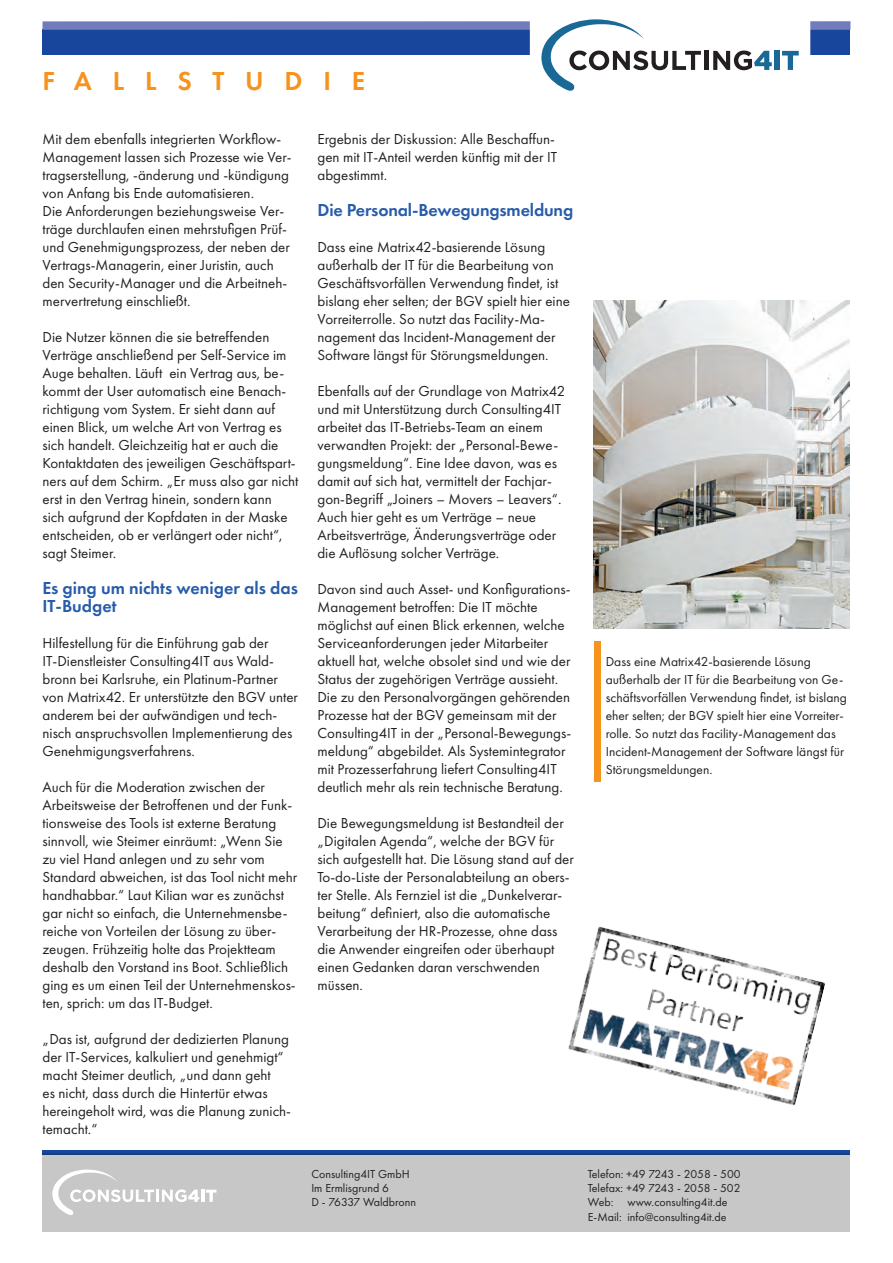
<style>
.page{position:relative;width:893px;height:1263px;background:#fff}
.page>*{position:absolute;margin:0;border:0;box-sizing:border-box;transform-origin:0 0}
.t1{font:600 27px "Futura PT";letter-spacing:.77em;color:#f7931d}
.t2{font:600 18px/18px "Futura PT";letter-spacing:-.01em;color:#275caa}
.t3{font:15px/18px "Futura PT";color:#231f20}
.t4{font:13.5px/18px "Futura PT";color:#231f20}
.t5{font:12px/14.4px "Futura PT";color:#231f20}
</style>
<div class="page">
<div style="left:43px;top:30px;width:807px;height:25px;background:#18469d"></div>
<div style="left:43px;top:21px;width:807px;height:9px;background:#717cbc"></div>
<div style="left:530px;top:4px;width:280px;height:102px;background:#fff;border-radius:7px"></div>
<div style="left:43px;top:1150px;width:807px;height:5px;background:#18469d"></div>
<div style="left:43px;top:1153px;width:807px;height:79px;background:#c8c7c7"></div>
<svg style="left:52px;top:1169px;width:164px;height:46px"></svg>
<hr style="left:704px;top:51px;width:4px;height:19px;background:#231f20">
<svg style="left:713px;top:51px;width:59px;height:19px"></svg>
<div style="left:774px;top:51px;width:6px;height:19px;background:#1a6896"></div>
<svg style="left:782px;top:51px;width:17px;height:19px"></svg>
<svg style="left:541px;top:19px;width:160px;height:72px"></svg>
<div style="left:594px;top:642px;width:6px;height:140px;background:#f7931d"></div>
<img style="left:594px;top:300px;width:255px;height:329px">
<img style="left:568px;top:926px;width:257px;height:180px">
<h1 class="t1" style="left:43px;top:64px;width:324px">FALLSTUDIE</h1>
<p class="t3" style="left:43px;top:130px;width:251px">Mit dem ebenfalls integrierten Workflow-Management lassen sich Prozesse wie Ver&shy;tragserstellung, -änderung und -kündigung von Anfang bis Ende automatisieren.<br>Die Anforderungen beziehungsweise Ver&shy;träge durchlaufen einen mehrstufigen Prüf&shy;und Genehmigungsprozess, der neben der Vertrags-Managerin, einer Juristin, auch den Security-Manager und die Arbeitneh&shy;mervertretung einschließt.</p>
<p class="t3" style="left:43px;top:328px;width:257px">Die Nutzer können die sie betreffenden Verträge anschließend per Self-Service im Auge behalten. Läuft ein Vertrag aus, be&shy;kommt der User automatisch eine Benach&shy;richtigung vom System. Er sieht dann auf einen Blick, um welche Art von Vertrag es sich handelt. Gleichzeitig hat er auch die Kontaktdaten des jeweiligen Geschäftspart&shy;ners auf dem Schirm. „Er muss also gar nicht erst in den Vertrag hinein, sondern kann<br>sich aufgrund der Kopfdaten in der Maske entscheiden, ob er verlängert oder nicht“, sagt Steimer.</p>
<p class="t2" style="left:43px;top:579px;width:257px">Es ging um nichts weniger als das<br>IT-Budget</p>
<p class="t3" style="left:43px;top:634px;width:257px">Hilfestellung für die Einführung gab der IT-Dienstleister Consulting4IT aus Wald&shy;bronn bei Karlsruhe, ein Platinum-Partner von Matrix42. Er unterstützte den BGV unter anderem bei der aufwändigen und tech&shy;nisch anspruchsvollen Implementierung des Genehmigungsverfahrens.</p>
<p class="t3" style="left:43px;top:778px;width:256px">Auch für die Moderation zwischen der Arbeitsweise der Betroffenen und der Funk&shy;tionsweise des Tools ist externe Beratung sinnvoll, wie Steimer einräumt: „Wenn Sie zu viel Hand anlegen und zu sehr vom Standard abweichen, ist das Tool nicht mehr handhabbar.“ Laut Kilian war es zunächst gar nicht so einfach, die Unternehmensbe&shy;reiche von Vorteilen der Lösung zu über&shy;zeugen. Frühzeitig holte das Projektteam deshalb den Vorstand ins Boot. Schließlich ging es um einen Teil der Unternehmenskos&shy;ten, sprich: um das IT-Budget.</p>
<p class="t3" style="left:43px;top:1030px;width:250px">„Das ist, aufgrund der dedizierten Planung der IT-Services, kalkuliert und genehmigt“ macht Steimer deutlich, „und dann geht<br>es nicht, dass durch die Hintertür etwas hereingeholt wird, was die Planung zunich&shy;temacht.“</p>
<p class="t3" style="left:317px;top:130px;width:241px">Ergebnis der Diskussion: Alle Beschaffun&shy;gen mit IT-Anteil werden künftig mit der IT abgestimmt.</p>
<p class="t2" style="left:317px;top:201px;width:257px">Die Personal-Bewegungsmeldung</p>
<p class="t3" style="left:317px;top:238px;width:254px">Dass eine Matrix42-basierende Lösung außerhalb der IT für die Bearbeitung von Geschäftsvorfällen Verwendung findet, ist bislang eher selten; der BGV spielt hier eine Vorreiterrolle. So nutzt das Facility-Ma&shy;nagement das Incident-Management der Software längst für Störungsmeldungen.</p>
<p class="t3" style="left:317px;top:382px;width:249px">Ebenfalls auf der Grundlage von Matrix42 und mit Unterstützung durch Consulting4IT arbeitet das IT-Betriebs-Team an einem verwandten Projekt: der „Personal-Bewe&shy;gungsmeldung“. Eine Idee davon, was es damit auf sich hat, vermittelt der Fachjar&shy;gon-Begriff „Joiners – Movers – Leavers“.<br>Auch hier geht es um Verträge – neue Arbeitsverträge, Änderungsverträge oder die Auflösung solcher Verträge.</p>
<p class="t3" style="left:317px;top:580px;width:255px">Davon sind auch Asset- und Konfigurations-Management betroffen: Die IT möchte möglichst auf einen Blick erkennen, welche Serviceanforderungen jeder Mitarbeiter aktuell hat, welche obsolet sind und wie der Status der zugehörigen Verträge aussieht.<br>Die zu den Personalvorgängen gehörenden Prozesse hat der BGV gemeinsam mit der Consulting4IT in der „Personal-Bewegungs&shy;meldung“ abgebildet. Als Systemintegrator mit Prozesserfahrung liefert Consulting4IT deutlich mehr als rein technische Beratung.</p>
<p class="t3" style="left:317px;top:814px;width:258px">Die Bewegungsmeldung ist Bestandteil der „Digitalen Agenda“, welche der BGV für sich aufgestellt hat. Die Lösung stand auf der To-do-Liste der Personalabteilung an obers&shy;ter Stelle. Als Fernziel ist die „Dunkelverar&shy;beitung“ definiert, also die automatische Verarbeitung der HR-Prozesse, ohne dass die Anwender eingreifen oder überhaupt einen Gedanken daran verschwenden müssen.</p>
<p class="t4" style="left:606px;top:652px;width:243px">Dass eine Matrix42-basierende Lösung außerhalb der IT für die Bearbeitung von Ge&shy;schäftsvorfällen Verwendung findet, ist bislang eher selten; der BGV spielt hier eine Vorreiter&shy;rolle. So nutzt das Facility-Management das Incident-Management der Software längst für Störungsmeldungen.</p>
<p class="t5" style="left:311px;top:1166px;width:106px">Consulting4IT GmbH<br>Im Ermlisgrund 6<br>D - 76337 Waldbronn</p>
<p class="t5" style="left:588px;top:1166px;width:154px">Telefon: +49 7243 - 2058 - 500<br>Telefax: +49 7243 - 2058 - 502<br>Web: www.consulting4it.de<br>E-Mail: info@consulting4it.de</p>
</div>
